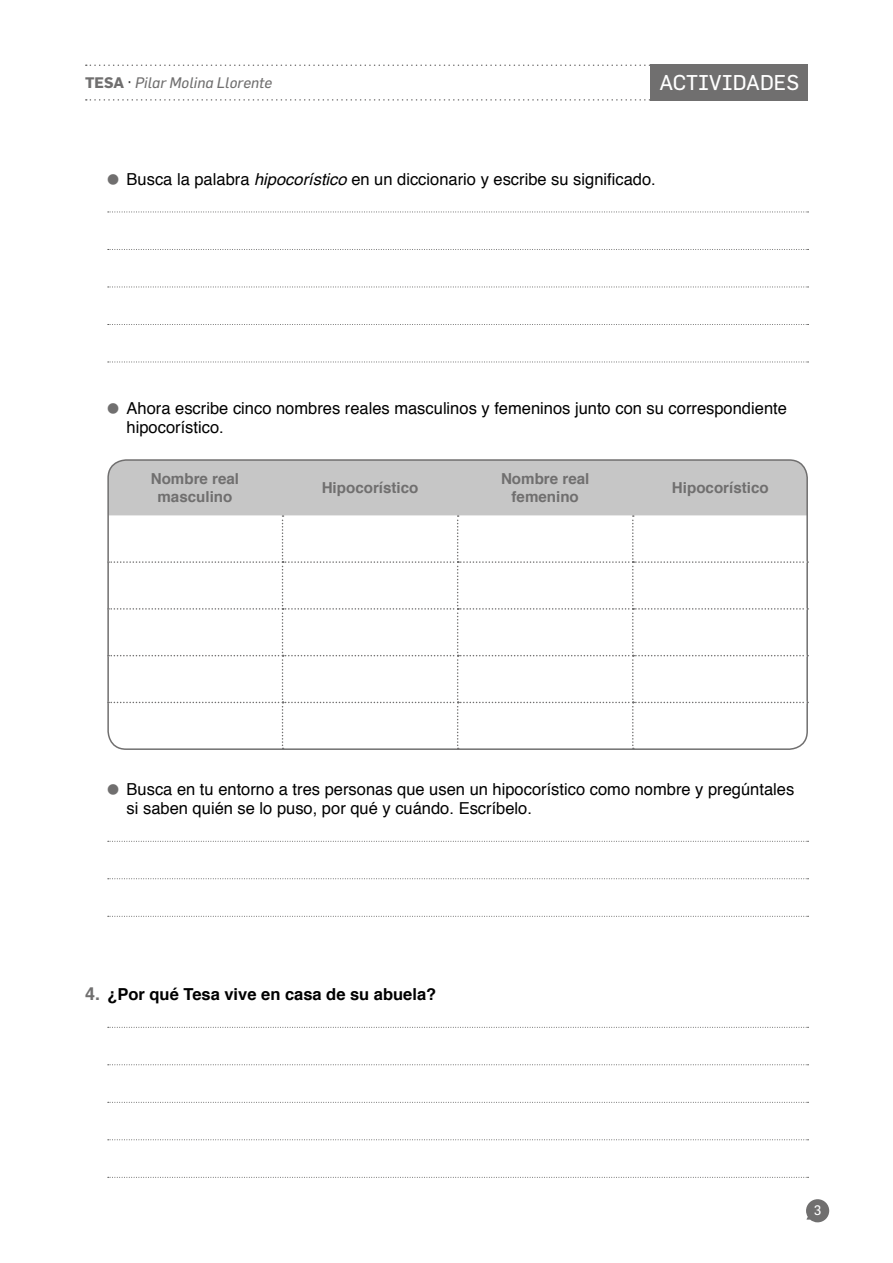
<style>
.page{position:relative;width:893px;height:1263px;background:#fff}
.page>*{position:absolute;margin:0;border:0;box-sizing:border-box;transform-origin:0 0}
.t1{font:21px "Flama";color:#fff}
.t2{font:16.5px/19.5px "Helvetica";color:#000}
.t3{font:700 16.5px "Helvetica";color:#000}
.t4{font:700 15.15px/18.1px "Helvetica";color:#706f6f;text-align:center}
.t5{font:italic 15px "Flama";color:#706f6f}
.t6{font:13.5px "Flama";color:#fff}
.s1{font-weight:700;font-style:normal}
.s2{font-style:normal;color:#3c3c3b}
.s3{font-style:italic}
.s4{font-size:18px;color:#706f6f}
</style>
<div class="page">
<svg style="left:806px;top:1199px;width:23px;height:23px"></svg>
<svg style="left:86px;top:99px;width:565px;height:2px"></svg>
<svg style="left:86px;top:65px;width:565px;height:1px"></svg>
<div style="left:651px;top:65px;width:157px;height:36px;background:#706f6f"></div>
<svg style="left:108px;top:212px;width:700px;height:1px"></svg>
<svg style="left:108px;top:249px;width:700px;height:1px"></svg>
<svg style="left:108px;top:287px;width:700px;height:1px"></svg>
<svg style="left:108px;top:324px;width:700px;height:1px"></svg>
<svg style="left:108px;top:362px;width:700px;height:1px"></svg>
<svg style="left:108px;top:460px;width:700px;height:289px"></svg>
<svg style="left:108px;top:841px;width:700px;height:1px"></svg>
<svg style="left:108px;top:878px;width:700px;height:1px"></svg>
<svg style="left:108px;top:916px;width:700px;height:1px"></svg>
<svg style="left:108px;top:1027px;width:700px;height:1px"></svg>
<svg style="left:108px;top:1064px;width:700px;height:1px"></svg>
<svg style="left:108px;top:1102px;width:700px;height:1px"></svg>
<svg style="left:108px;top:1139px;width:700px;height:1px"></svg>
<svg style="left:108px;top:1177px;width:700px;height:1px"></svg>
<p class="t5" style="left:85px;top:73px;width:189px"><span class="s1">TESA</span> <span class="s2">·</span> Pilar Molina Llorente</p>
<p class="t1" style="left:659px;top:70px;width:141px">ACTIVIDADES</p>
<p class="t2" style="left:127px;top:170px;width:531px">Busca la palabra <span class="s3">hipocorístico</span> en un diccionario y escribe su significado.</p>
<p class="t2" style="left:127px;top:399px;width:662px">Ahora escribe cinco nombres reales masculinos y femeninos junto con su correspondiente hipocorístico.</p>
<p class="t4" style="left:151px;top:470px;width:90px">Nombre real masculino</p>
<p class="t4" style="left:322px;top:479px;width:98px">Hipocorístico</p>
<p class="t4" style="left:501px;top:470px;width:90px">Nombre real femenino</p>
<p class="t4" style="left:672px;top:479px;width:98px">Hipocorístico</p>
<p class="t2" style="left:127px;top:780px;width:669px">Busca en tu entorno a tres personas que usen un hipocorístico como nombre y pregúntales si saben quién se lo puso, por qué y cuándo. Escríbelo.</p>
<p class="t3" style="left:85px;top:981px;width:353px"><span class="s4">4.</span> ¿Por qué Tesa vive en casa de su abuela?</p>
<p class="t6" style="left:814px;top:1201px;width:9px">3</p>
</div>
